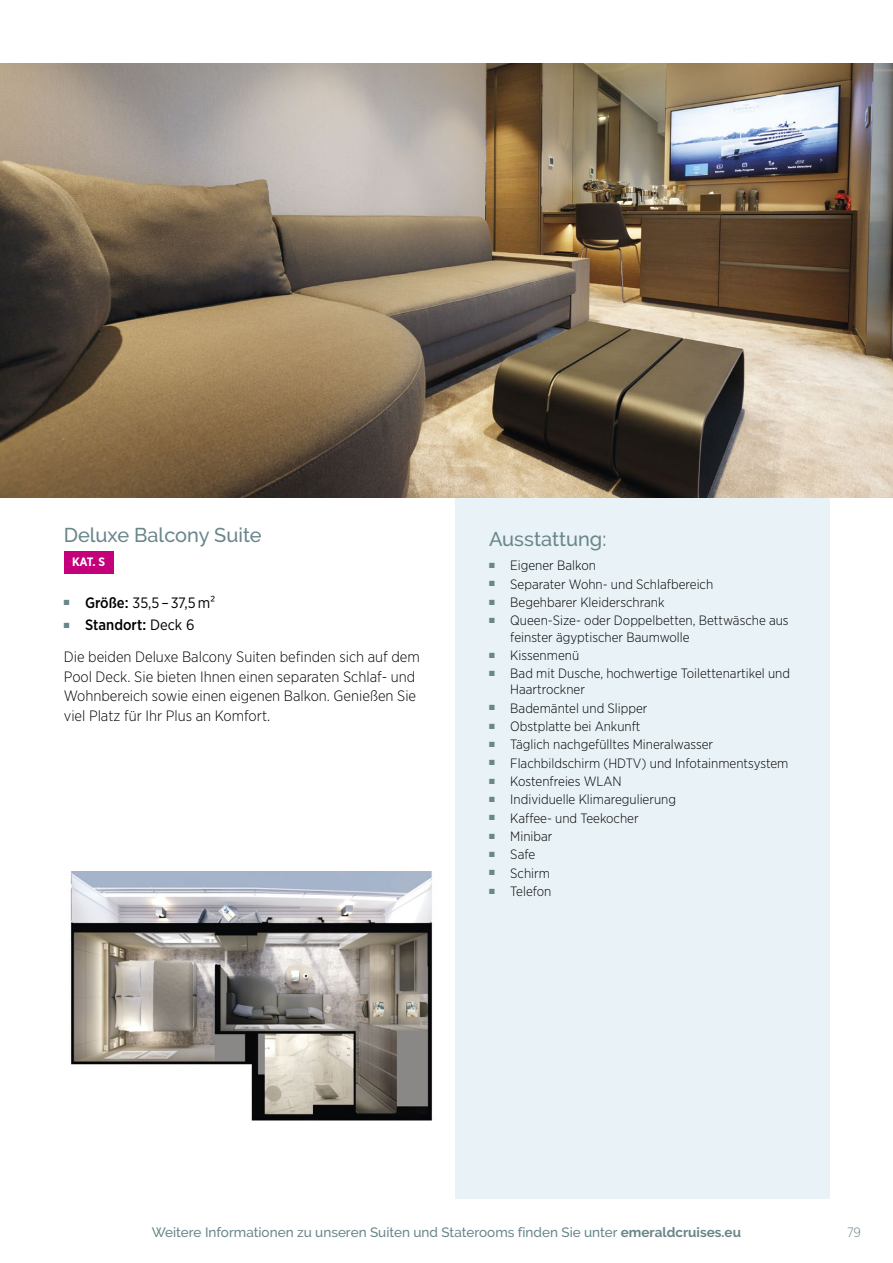
<style>
.page{position:relative;width:893px;height:1263px;background:#fff}
.page>*{position:absolute;margin:0;border:0;box-sizing:border-box;transform-origin:0 0}
.t1{font:500 19.95px "Raleway";color:#69868b}
.t2{font:300 15px/19.5px "Gotham Narrow";color:#000}
.t3{font:15px "Gotham Narrow";letter-spacing:-.005em;color:#000}
.t4{font:300 13.5px/16.2px "Gotham Narrow";color:#000}
.t5{font:500 13.5px "Raleway";color:#69868b}
.t6{font:300 13.5px "Gotham Narrow";color:#69868b}
.t7{font:700 12.15px "Gotham Narrow";color:#fff}
.s1{color:#69868b}
.s2{font-weight:500}
.s3{font-weight:400}
.s4{font-weight:700}
</style>
<div class="page">
<div style="left:455px;top:497px;width:374px;height:702px;background:#e9f2f6"></div>
<img style="left:0;top:64px;width:893px;height:433px">
<img style="left:70px;top:872px;width:363px;height:249px">
<div style="left:64px;top:551px;width:50px;height:23px;background:#c4007a"></div>
<h1 class="t1" style="left:64px;top:523px;width:199px">Deluxe Balcony Suite</h1>
<p class="t7" style="left:72px;top:554px;width:35px">KAT. S</p>
<p class="t3" style="left:64px;top:593px;width:153px"><span class="s1">■</span> <span class="s2">Größe:</span> 35,5–37,5m2</p>
<p class="t2" style="left:64px;top:608px;width:358px;line-height:32.2px"><span class="s1">■</span> <span class="s2">Standort:</span> <span class="s3">Deck 6<br></span>Die beiden Deluxe Balcony Suiten befinden sich auf dem</p>
<p class="t2" style="left:64px;top:666px;width:354px;text-align:justify">Pool Deck. Sie bieten Ihnen einen separaten Schlaf- und Wohnbereich sowie einen eigenen Balkon. Genießen Sie viel Platz für Ihr Plus an Komfort.</p>
<h1 class="t1" style="left:489px;top:527px;width:119px">Ausstattung:</h1>
<p class="t4" style="left:489px;top:557px;width:108px"><sup>■</sup> Eigener Balkon</p>
<p class="t4" style="left:489px;top:575px;width:226px"><sup>■</sup> Separater Wohn- und Schlafbereich</p>
<p class="t4" style="left:489px;top:594px;width:177px"><sup>■</sup> Begehbarer Kleiderschrank</p>
<p class="t4" style="left:510px;top:612px;width:280px;text-indent:-21px"><sup>■</sup> Queen-Size- oder Doppelbetten, Bettwäsche aus feinster ägyptischer Baumwolle</p>
<p class="t4" style="left:489px;top:647px;width:92px"><sup>■</sup> Kissenmenü</p>
<p class="t4" style="left:510px;top:665px;width:281px;text-indent:-21px"><sup>■</sup> Bad mit Dusche, hochwertige Toilettenartikel und<br>Haartrockner</p>
<p class="t4" style="left:489px;top:699px;width:160px"><sup>■</sup> Bademäntel und Slipper</p>
<p class="t4" style="left:489px;top:718px;width:153px"><sup>■</sup> Obstplatte bei Ankunft</p>
<p class="t4" style="left:489px;top:736px;width:226px"><sup>■</sup> Täglich nachgefülltes Mineralwasser</p>
<p class="t4" style="left:489px;top:754px;width:301px"><sup>■</sup> Flachbildschirm (HDTV) und Infotainmentsystem</p>
<p class="t4" style="left:489px;top:773px;width:134px"><sup>■</sup> Kostenfreies WLAN</p>
<p class="t4" style="left:489px;top:791px;width:189px"><sup>■</sup> Individuelle Klimaregulierung</p>
<p class="t4" style="left:489px;top:809px;width:151px"><sup>■</sup> Kaffee- und Teekocher</p>
<p class="t4" style="left:489px;top:828px;width:65px"><sup>■</sup> Minibar</p>
<p class="t4" style="left:489px;top:846px;width:48px"><sup>■</sup> Safe</p>
<p class="t4" style="left:489px;top:864px;width:63px"><sup>■</sup> Schirm</p>
<p class="t4" style="left:489px;top:883px;width:64px"><sup>■</sup> Telefon</p>
<p class="t5" style="left:152px;top:1224px;width:591px">Weitere Informationen zu unseren Suiten und Staterooms finden Sie unter <span class="s4">emeraldcruises.eu</span></p>
<p class="t6" style="left:847px;top:1224px;width:16px">79</p>
</div>
